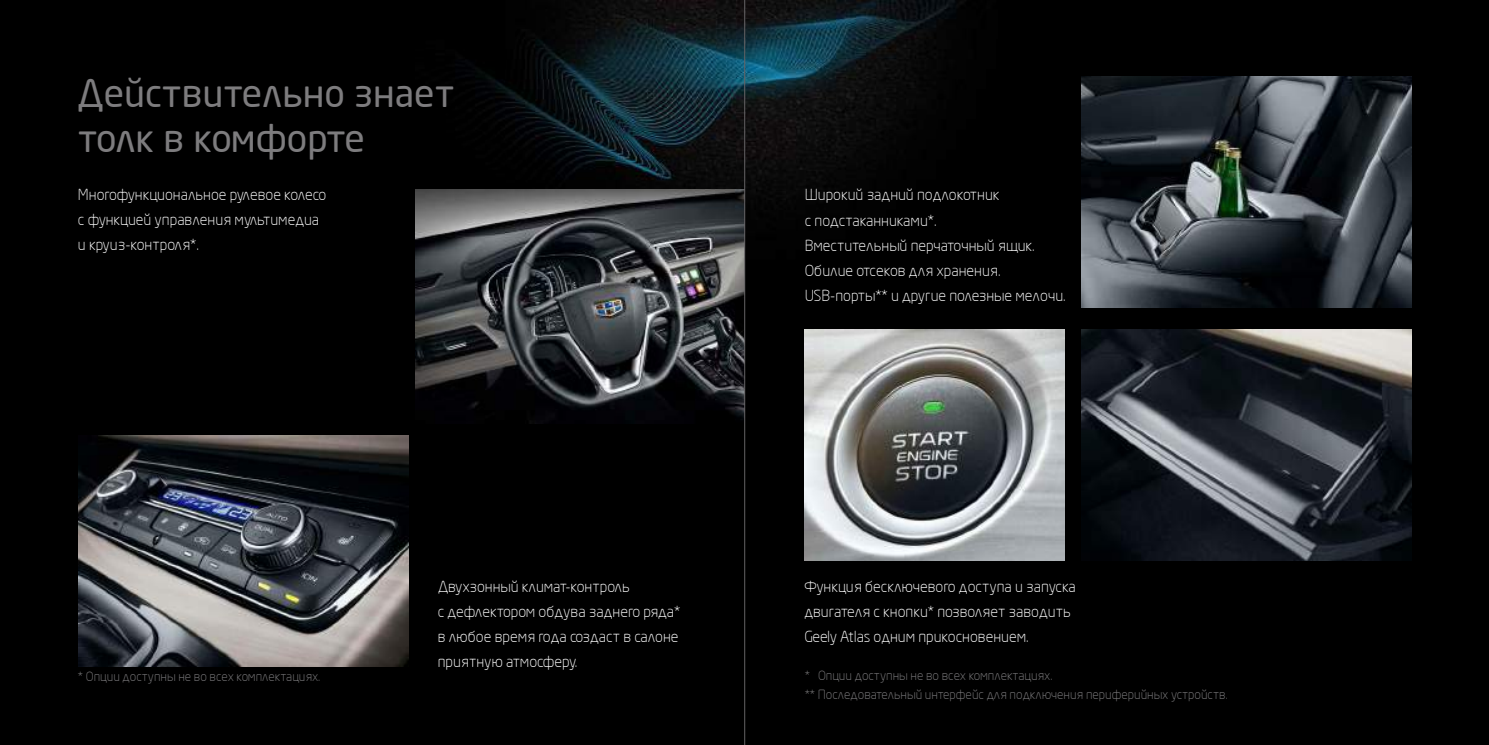
<style>
.page{position:relative;width:1489px;height:745px;background:#fff}
.page>*{position:absolute;margin:0;border:0;box-sizing:border-box;transform-origin:0 0}
.t1{font:37.5px/45px "Neo Sans Cyr";color:#7d7c7e}
.t2{font:300 15px/25px "Neo Sans Cyr";color:#fff}
.t3{font:300 12.5px/18.8px "Neo Sans Cyr";color:#7d7c7e}
</style>
<div class="page">
<div style="left:0;top:0;width:1488px;height:744px;background:#000"></div>
<img style="left:415px;top:0;width:582px;height:372px">
<img style="left:415px;top:189px;width:329px;height:234px">
<img style="left:804px;top:329px;width:260px;height:231px">
<img style="left:1081px;top:329px;width:330px;height:231px">
<img style="left:1081px;top:77px;width:330px;height:230px">
<img style="left:79px;top:435px;width:329px;height:231px">
<hr style="left:744px;top:0;width:1px;height:744px;background:#656365">
<h1 class="t1" style="left:78px;top:70px;width:378px">Действительно знает толк в комфорте</h1>
<p class="t2" style="left:78px;top:182px;width:250px">Многофункциональное рулевое колесо с функцией управления мультимедиа и круиз-контроля*.</p>
<p class="t3" style="left:78px;top:667px;width:244px">* Опции доступны не во всех комплектациях.</p>
<p class="t2" style="left:438px;top:573px;width:244px">Двухзонный климат-контроль<br>с дефлектором обдува заднего ряда* в любое время года создаст в салоне приятную атмосферу.</p>
<p class="t2" style="left:804px;top:182px;width:262px">Широкий задний подлокотник<br>с подстаканниками*.<br>Вместительный перчаточный ящик.<br>Обилие отсеков для хранения.<br>USB-порты** и другие полезные мелочи.</p>
<p class="t2" style="left:804px;top:573px;width:273px">Функция бесключевого доступа и запуска двигателя с кнопки* позволяет заводить<br>Geely Atlas одним прикосновением.</p>
<p class="t3" style="left:804px;top:665px;width:424px">* Опции доступны не во всех комплектациях.<br>** Последовательный интерфейс для подключения периферийных устройств.</p>
</div>
